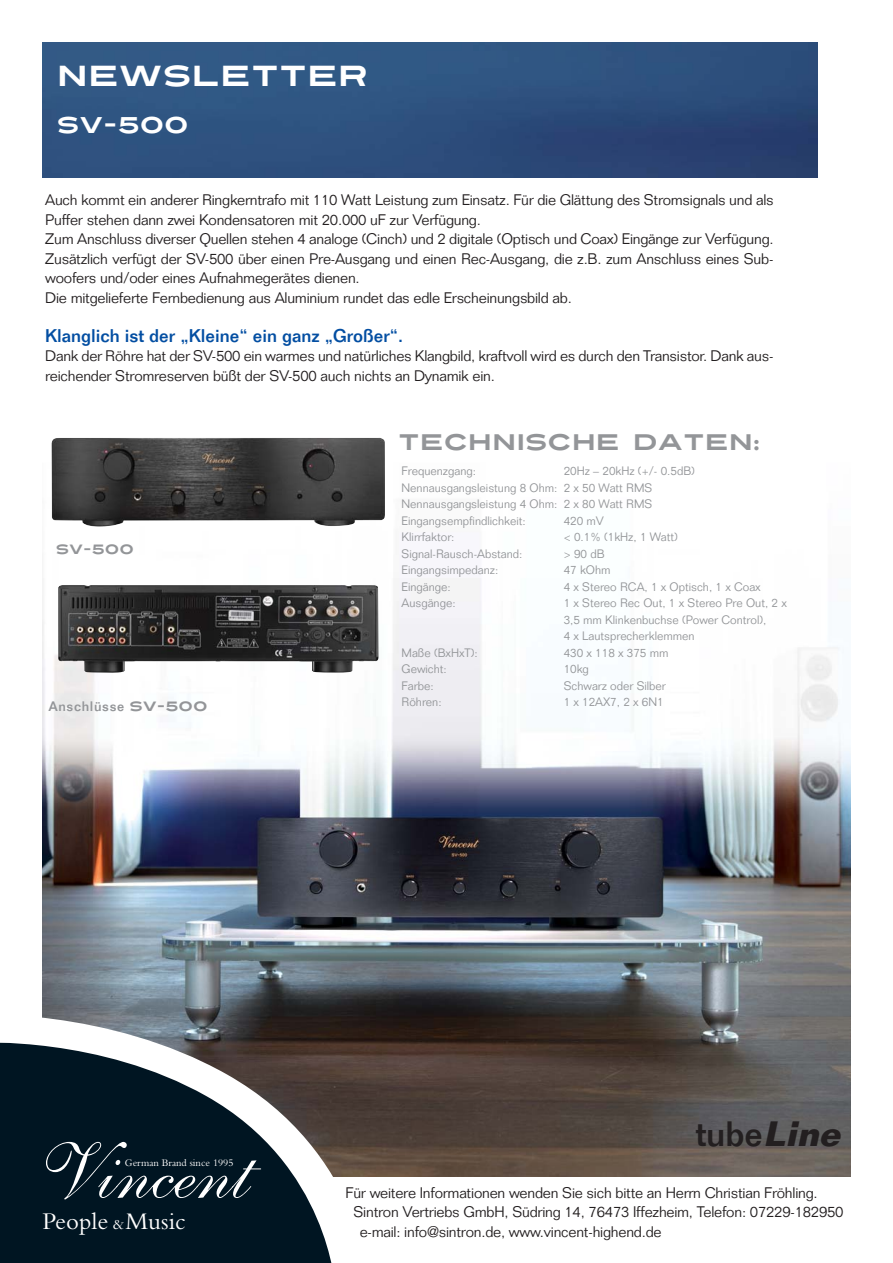
<style>
.page{position:relative;width:893px;height:1263px;background:#fff}
.page>*{position:absolute;margin:0;border:0;box-sizing:border-box;transform-origin:0 0}
.t1{font:80.4px "Shelley Allegro Script";color:#fff}
.t2{font:500 34.5px "Folio";color:#231f20}
.t3{font:28.95px "Turnpike";color:#fff}
.t4{font:24.9px "Bembo";color:#fff}
.t5{font:22.8px "Turnpike";color:#fff}
.t6{font:22.5px "Turnpike";color:#939598}
.t7{font:500 18px "Folio";color:#034ea2}
.t8{font:300 15px/19.5px "Folio";letter-spacing:-.015em;color:#231f20}
.t9{font:500 13.5px "Folio";letter-spacing:.05em;color:#939598}
.t10{font:13.5px "Turnpike";color:#939598}
.t11{font:300 12px/16.5px "Folio";color:#939598}
.t12{font:10.5px "Bembo";color:#fff}
.s1{font-family:"Turnpike";font-weight:400}
.s2{font-size:15.6px}
.s3{font-weight:700;font-style:italic}
</style>
<div class="page">
<img style="left:43px;top:43px;width:774px;height:134px">
<img style="left:43px;top:437px;width:807px;height:739px">
<svg style="left:42px;top:1007px;width:329px;height:170px;background:#595453"></svg>
<svg style="left:0;top:1036px;width:335px;height:227px;background:#2c3a43"></svg>
<img style="left:51px;top:438px;width:334px;height:89px">
<img style="left:58px;top:585px;width:320px;height:88px">
<h3 class="t3" style="left:57px;top:55px;width:313px">NEWSLETTER</h3>
<h3 class="t5" style="left:57px;top:108px;width:133px">SV-500</h3>
<p class="t8" style="left:45px;top:192px;width:730px">Auch kommt ein anderer Ringkerntrafo mit 110 Watt Leistung zum Einsatz. Für die Glättung des Stromsignals und als Puffer stehen dann zwei Kondensatoren mit 20.000 uF zur Verfügung.<br>Zum Anschluss diverser Quellen stehen 4 analoge (Cinch) und 2 digitale (Optisch und Coax) Eingänge zur Verfügung.<br>Zusätzlich verfügt der SV-500 über einen Pre-Ausgang und einen Rec-Ausgang, die z.B. zum Anschluss eines Sub&shy;woofers und/oder eines Aufnahmegerätes dienen.<br>Die mitgelieferte Fernbedienung aus Aluminium rundet das edle Erscheinungsbild ab.</p>
<p class="t7" style="left:45px;top:329px;width:359px">Klanglich ist der „Kleine“ ein ganz „Großer“.</p>
<p class="t8" style="left:45px;top:348px;width:729px">Dank der Röhre hat der SV-500 ein warmes und natürliches Klangbild, kraftvoll wird es durch den Transistor. Dank aus&shy;reichender Stromreserven büßt der SV-500 auch nichts an Dynamik ein.</p>
<h3 class="t6" style="left:398px;top:425px;width:364px">TECHNISCHE DATEN:</h3>
<p class="t10" style="left:56px;top:539px;width:80px">SV-500</p>
<p class="t9" style="left:49px;top:701px;width:160px">Anschlüsse <span class="s1">SV-500</span></p>
<p class="t11" style="left:401px;top:464px;width:295px;text-indent:162px">20Hz – 20kHz (+/- 0.5dB)<br>Nennausgangsleistung 8 Ohm: 2 x 50 Watt RMS Nennausgangsleistung 4 Ohm: 2 x 80 Watt RMS Eingangsempfindlichkeit:</p>
<p class="t11" style="left:401px;top:464px;width:76px">Frequenzgang:</p>
<p class="t11" style="left:563px;top:514px;width:42px">420 mV</p>
<p class="t11" style="left:401px;top:530px;width:54px">Klirrfaktor:</p>
<p class="t11" style="left:563px;top:530px;width:116px">&lt; 0.1% (1kHz, 1 Watt)</p>
<p class="t11" style="left:401px;top:547px;width:122px">Signal-Rausch-Abstand:</p>
<p class="t11" style="left:563px;top:547px;width:42px">&gt; 90 dB</p>
<p class="t11" style="left:401px;top:563px;width:98px">Eingangsimpedanz:</p>
<p class="t11" style="left:563px;top:563px;width:48px">47 kOhm</p>
<p class="t11" style="left:401px;top:580px;width:51px">Eingänge:</p>
<p class="t11" style="left:563px;top:580px;width:198px">4 x Stereo RCA, 1 x Optisch, 1 x Coax</p>
<p class="t11" style="left:401px;top:596px;width:56px">Ausgänge:</p>
<p class="t11" style="left:563px;top:596px;width:225px">1 x Stereo Rec Out, 1 x Stereo Pre Out, 2 x<br>3,5 mm Klinkenbuchse (Power Control),<br>4 x Lautsprecherklemmen</p>
<p class="t11" style="left:401px;top:646px;width:78px">Maße (BxHxT):</p>
<p class="t11" style="left:563px;top:646px;width:106px">430 x 118 x 375 mm</p>
<p class="t11" style="left:401px;top:662px;width:47px">Gewicht:</p>
<p class="t11" style="left:563px;top:662px;width:27px">10kg</p>
<p class="t11" style="left:401px;top:679px;width:34px">Farbe:</p>
<p class="t11" style="left:563px;top:679px;width:104px">Schwarz oder Silber</p>
<p class="t11" style="left:401px;top:695px;width:42px">Röhren:</p>
<p class="t11" style="left:563px;top:695px;width:102px">1 x 12AX7, 2 x 6N1</p>
<h1 class="t1" style="left:24px;top:1149px;width:214px">Vincent</h1>
<h3 class="t4" style="left:42px;top:1212px;width:145px">People <span class="s2">&amp;</span>Music</h3>
<p class="t12" style="left:125px;top:1159px;width:110px">German Brand since 1995</p>
<h2 class="t2" style="left:695px;top:1121px;width:153px">tube<span class="s3">Line</span></h2>
<p class="t8" style="left:345px;top:1184px;width:473px">Für weitere Informationen wenden Sie sich bitte an Herrn Christian Fröhling.</p>
<p class="t8" style="left:353px;top:1204px;width:491px">Sintron Vertriebs GmbH, Südring 14, 76473 Iffezheim, Telefon: 07229-182950</p>
<p class="t8" style="left:359px;top:1223px;width:303px">e-mail: info@sintron.de, www.vincent-highend.de</p>
</div>
